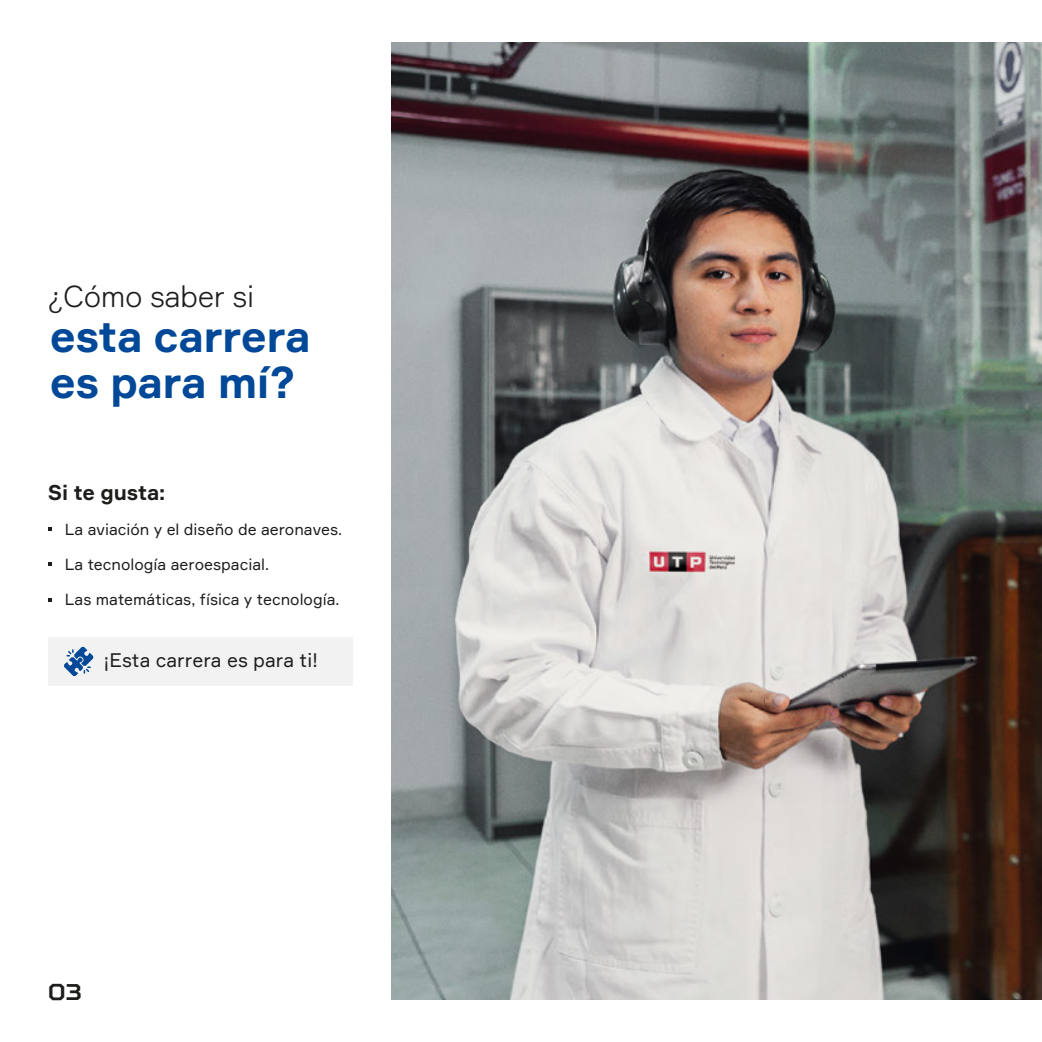
<style>
.page{position:relative;width:1042px;height:1042px;background:#fff}
.page>*{position:absolute;margin:0;border:0;box-sizing:border-box;transform-origin:0 0}
.t1{font:700 43.75px/45.5px "Formular";letter-spacing:-.015em;color:#014998}
.t2{font:300 29.75px "Formular";letter-spacing:-.015em;color:#1d1d1b}
.t3{font:700 22.75px "TT Squares";color:#1d1d1b}
.t4{font:700 21px "Formular";letter-spacing:-.01em;color:#1d1d1b}
.t5{font:19.25px "Formular";color:#1d1d1b}
.t6{font:15.75px "Formular";color:#1d1d1b}
</style>
<div class="page">
<img style="left:392px;top:42px;width:650px;height:958px">
<div style="left:48px;top:637px;width:304px;height:49px;background:#f2f2f2"></div>
<svg style="left:64px;top:647px;width:29px;height:29px"></svg>
<svg style="left:49px;top:527px;width:3px;height:4px"></svg>
<h2 class="t2" style="left:48px;top:278px;width:208px">¿Cómo saber si</h2>
<h1 class="t1" style="left:50px;top:313px;width:262px">esta carrera es para mí?</h1>
<h3 class="t4" style="left:48px;top:480px;width:119px">Si te gusta:</h3>
<p class="t6" style="left:65px;top:520px;width:279px">La aviación y el diseño de aeronaves.</p>
<p class="t6" style="left:65px;top:555px;width:206px">La tecnología aeroespacial.</p>
<p class="t6" style="left:65px;top:590px;width:276px">Las matemáticas, física y tecnología.</p>
<p class="t5" style="left:103px;top:648px;width:216px">¡Esta carrera es para ti!</p>
<h3 class="t3" style="left:48px;top:977px;width:36px">03</h3>
</div>
